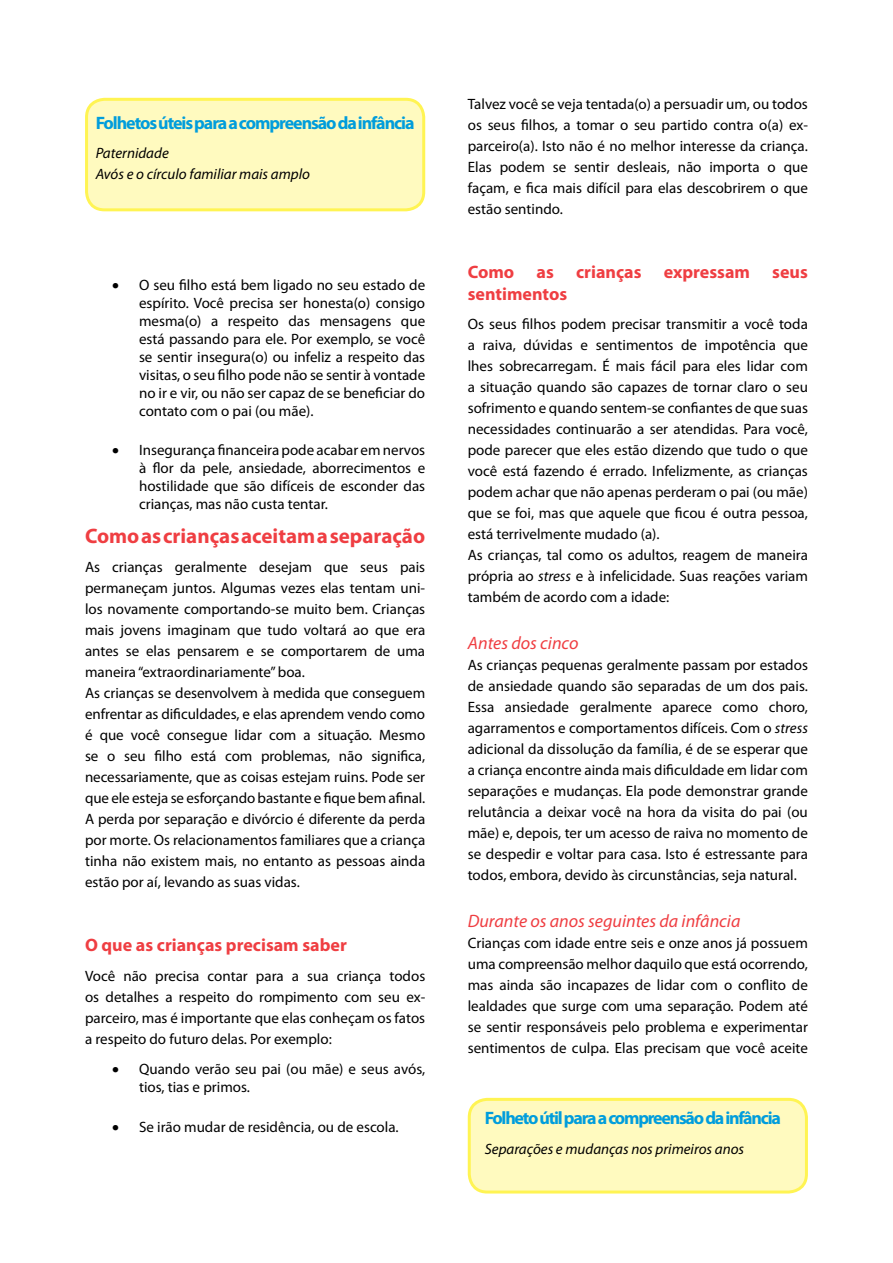
<style>
.page{position:relative;width:893px;height:1263px;background:#fff}
.page>*{position:absolute;margin:0;border:0;box-sizing:border-box;transform-origin:0 0}
.t1{font:700 21px "Myriad Pro";color:#ef3e42}
.t2{font:700 18px "Myriad Pro";letter-spacing:-.07em;color:#009ddc}
.t3{font:700 18px/21.6px "Myriad Pro";color:#ef3e42}
.t4{font:italic 18px "Myriad Pro";color:#ef3e42}
.t5{font:15px/21px "Myriad Pro";color:#000;text-align:justify}
.t6{font:italic 15px/21px "Myriad Pro";color:#000}
.s1{font-style:italic}
</style>
<div class="page">
<div style="left:87px;top:99px;width:337px;height:111px;background:#fffabf;border-radius:18px"></div>
<div style="left:85px;top:98px;width:340px;height:113px;border:3px solid #fff453;border-radius:18px"></div>
<div style="left:469px;top:1099px;width:337px;height:93px;background:#fffabf;border-radius:18px"></div>
<div style="left:468px;top:1098px;width:340px;height:95px;border:3px solid #fff453;border-radius:18px"></div>
<p class="t2" style="left:96px;top:111px;width:320px">Folhetos úteis para a compreensão da infância</p>
<p class="t6" style="left:96px;top:143px;width:216px">Paternidade<br>Avós e o círculo familiar mais amplo</p>
<p class="t5" style="left:139px;top:275px;width:288px;line-height:18px;text-indent:-27px">• O seu filho está bem ligado no seu estado de espírito. Você precisa ser honesta(o) consigo mesma(o) a respeito das mensagens que está passando para ele. Por exemplo, se você se sentir insegura(o) ou infeliz a respeito das visitas, o seu filho pode não se sentir à vontade no ir e vir, ou não ser capaz de se beneficiar do contato com o pai (ou mãe).</p>
<p class="t5" style="left:139px;top:441px;width:288px;line-height:18px;text-indent:-27px">• Insegurança financeira pode acabar em nervos à flor da pele, ansiedade, aborrecimentos e hostilidade que são difíceis de esconder das crianças, mas não custa tentar.</p>
<h1 class="t1" style="left:85px;top:522px;width:342px">Como as crianças aceitam a separação</h1>
<p class="t5" style="left:85px;top:556px;width:342px;text-align:left">As crianças geralmente desejam que seus pais permaneçam juntos. Algumas vezes elas tentam uni&shy;los novamente comportando-se muito bem. Crianças mais jovens imaginam que tudo voltará ao que era antes se elas pensarem e se comportarem de uma maneira “extraordinariamente” boa.<br>As crianças se desenvolvem à medida que conseguem enfrentar as dificuldades, e elas aprendem vendo como é que você consegue lidar com a situação. Mesmo se o seu filho está com problemas, não significa, necessariamente, que as coisas estejam ruins. Pode ser que ele esteja se esforçando bastante e fique bem afinal.<br>A perda por separação e divórcio é diferente da perda por morte. Os relacionamentos familiares que a criança tinha não existem mais, no entanto as pessoas ainda estão por aí, levando as suas vidas.</p>
<p class="t3" style="left:85px;top:934px;width:263px">O que as crianças precisam saber</p>
<p class="t5" style="left:85px;top:965px;width:342px">Você não precisa contar para a sua criança todos os detalhes a respeito do rompimento com seu ex&shy;parceiro, mas é importante que elas conheçam os fatos a respeito do futuro delas. Por exemplo:</p>
<p class="t5" style="left:139px;top:1060px;width:288px;line-height:18px;text-indent:-27px">• Quando verão seu pai (ou mãe) e seus avós, tios, tias e primos.</p>
<p class="t5" style="left:112px;top:1116px;width:288px">• Se irão mudar de residência, ou de escola.</p>
<p class="t5" style="left:468px;top:94px;width:342px">Talvez você se veja tentada(o) a persuadir um, ou todos os seus filhos, a tomar o seu partido contra o(a) ex&shy;parceiro(a). Isto não é no melhor interesse da criança.<br>Elas podem se sentir desleais, não importa o que façam, e fica mais difícil para elas descobrirem o que estão sentindo.</p>
<p class="t3" style="left:468px;top:261px;width:342px">Como as crianças expressam seus sentimentos</p>
<p class="t5" style="left:468px;top:314px;width:342px;text-align:left">Os seus filhos podem precisar transmitir a você toda a raiva, dúvidas e sentimentos de impotência que lhes sobrecarregam. É mais fácil para eles lidar com a situação quando são capazes de tornar claro o seu sofrimento e quando sentem-se confiantes de que suas necessidades continuarão a ser atendidas. Para você, pode parecer que eles estão dizendo que tudo o que você está fazendo é errado. Infelizmente, as crianças podem achar que não apenas perderam o pai (ou mãe) que se foi, mas que aquele que ficou é outra pessoa, está terrivelmente mudado (a).<br>As crianças, tal como os adultos, reagem de maneira própria ao <span class="s1">stress</span> e à infelicidade. Suas reações variam também de acordo com a idade:</p>
<p class="t4" style="left:468px;top:632px;width:112px">Antes dos cinco</p>
<p class="t5" style="left:468px;top:654px;width:342px">As crianças pequenas geralmente passam por estados de ansiedade quando são separadas de um dos pais.<br>Essa ansiedade geralmente aparece como choro, agarramentos e comportamentos difíceis. Com o <span class="s1">stress </span>adicional da dissolução da família, é de se esperar que a criança encontre ainda mais dificuldade em lidar com separações e mudanças. Ela pode demonstrar grande relutância a deixar você na hora da visita do pai (ou mãe) e, depois, ter um acesso de raiva no momento de se despedir e voltar para casa. Isto é estressante para todos, embora, devido às circunstâncias, seja natural.</p>
<p class="t4" style="left:468px;top:910px;width:274px">Durante os anos seguintes da infância</p>
<p class="t5" style="left:468px;top:932px;width:342px">Crianças com idade entre seis e onze anos já possuem uma compreensão melhor daquilo que está ocorrendo, mas ainda são incapazes de lidar com o conflito de lealdades que surge com uma separação. Podem até se sentir responsáveis pelo problema e experimentar sentimentos de culpa. Elas precisam que você aceite</p>
<p class="t2" style="left:485px;top:1106px;width:298px">Folheto útil para a compreensão da infância</p>
<p class="t6" style="left:485px;top:1138px;width:261px">Separações e mudanças nos primeiros anos</p>
</div>
